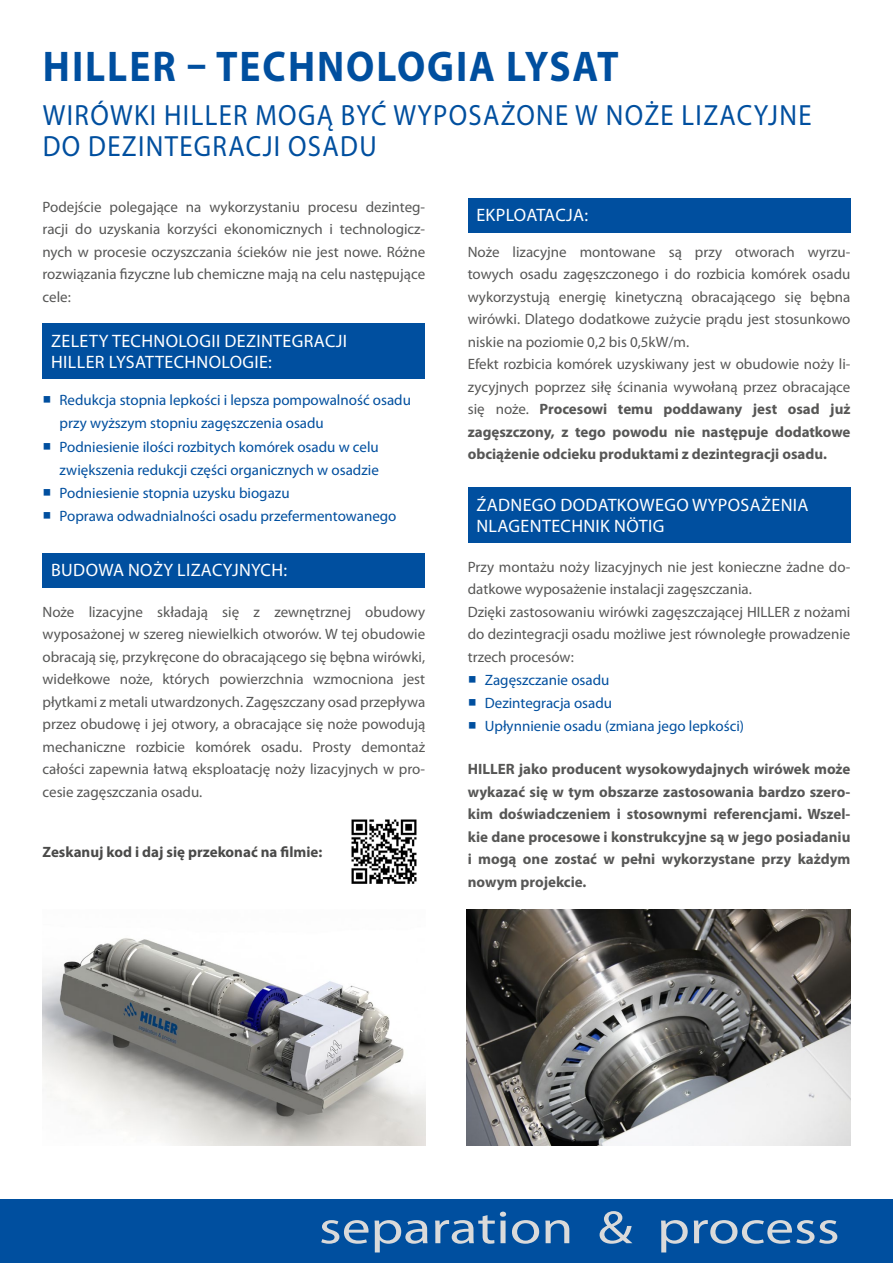
<style>
.page{position:relative;width:893px;height:1263px;background:#fff}
.page>*{position:absolute;margin:0;border:0;box-sizing:border-box;transform-origin:0 0}
.t1{font:46.8px "Myriad Pro";color:#dadada;scale:1.23 1}
.t2{font:700 43.2px "Myriad Pro";letter-spacing:.05em;color:#004f9f;scale:.91 1}
.t3{font:29.25px/30.6px "Myriad Pro";letter-spacing:.05em;color:#004f9f;scale:.91 1}
.t4{font:18px/21.6px "Myriad Pro";letter-spacing:.02em;color:#fff}
.t5{font:15px/22.5px "Myriad Pro";color:#575756;text-align:justify}
.t6{font:15px/23.2px "Myriad Pro";color:#004f9f}
.t7{font:700 15px/22.5px "Myriad Pro";color:#575756;text-align:justify}
.t8{font:700 15px "Myriad Pro";color:#4a4a49}
.s1{font-family:"Minion Pro";font-size:22.5px}
.s2{font-weight:700}
</style>
<div class="page">
<div style="left:0;top:1199px;width:893px;height:64px;background:#004f9f"></div>
<img style="left:467px;top:909px;width:383px;height:236px">
<img style="left:43px;top:938px;width:382px;height:207px">
<div style="left:43px;top:323px;width:382px;height:55px;background:#004f9f"></div>
<div style="left:468px;top:198px;width:382px;height:34px;background:#004f9f"></div>
<div style="left:468px;top:487px;width:382px;height:56px;background:#004f9f"></div>
<div style="left:43px;top:553px;width:382px;height:35px;background:#004f9f"></div>
<img style="left:351px;top:819px;width:66px;height:65px">
<h2 class="t2" style="left:43px;top:39px;width:634px">HILLER – TECHNOLOGIA LYSAT</h2>
<h3 class="t3" style="left:43px;top:100px;width:846px">WIRÓWKI HILLER MOGĄ BYĆ WYPOSAŻONE W NOŻE LIZACYJNE<br>DO DEZINTEGRACJI OSADU</h3>
<p class="t5" style="left:43px;top:195px;width:384px">Podejście polegające na wykorzystaniu procesu dezinteg&shy;racji do uzyskania korzyści ekonomicznych i technologicz&shy;nych w procesie oczyszczania ścieków nie jest nowe. Różne rozwiązania fizyczne lub chemiczne mają na celu następujące cele:</p>
<p class="t4" style="left:51px;top:330px;width:297px">ZELETY TECHNOLOGII DEZINTEGRACJI<br>HILLER LYSATTECHNOLOGIE:</p>
<p class="t6" style="left:60px;top:388px;width:353px;text-indent:-17px"><span class="s1">■</span> Redukcja stopnia lepkości i lepsza pompowalność osadu przy wyższym stopniu zagęszczenia osadu</p>
<p class="t6" style="left:43px;top:435px;width:338px;text-align:right"><span class="s1">■</span> Podniesienie ilości rozbitych komórek osadu w celu zwiększenia redukcji części organicznych w osadzie</p>
<p class="t6" style="left:43px;top:481px;width:249px"><span class="s1">■</span> Podniesienie stopnia uzysku biogazu</p>
<p class="t6" style="left:43px;top:504px;width:355px"><span class="s1">■</span> Poprawa odwadnialności osadu przefermentowanego</p>
<p class="t4" style="left:51px;top:559px;width:237px">BUDOWA NOŻY LIZACYJNYCH:</p>
<p class="t5" style="left:43px;top:600px;width:384px">Noże lizacyjne składają się z zewnętrznej obudowy wyposażonej w szereg niewielkich otworów. W tej obudowie obracają się, przykręcone do obracającego się bębna wirówki, widełkowe noże, których powierzchnia wzmocniona jest płytkami z metali utwardzonych. Zagęszczany osad przepływa przez obudowę i jej otwory, a obracające się noże powodują mechaniczne rozbicie komórek osadu. Prosty demontaż całości zapewnia łatwą eksploatację noży lizacyjnych w pro&shy;cesie zagęszczania osadu.</p>
<p class="t8" style="left:43px;top:842px;width:281px">Zeskanuj kod i daj się przekonać na filmie:</p>
<p class="t4" style="left:476px;top:204px;width:113px">EKPLOATACJA:</p>
<p class="t5" style="left:468px;top:240px;width:384px;text-align:left">Noże lizacyjne montowane są przy otworach wyrzu&shy;towych osadu zagęszczonego i do rozbicia komórek osadu wykorzystują energię kinetyczną obracającego się bębna wirówki. Dlatego dodatkowe zużycie prądu jest stosunkowo niskie na poziomie 0,2 bis 0,5kW/m.<br>Efekt rozbicia komórek uzyskiwany jest w obudowie noży li&shy;zycyjnych poprzez siłę ścinania wywołaną przez obracające się noże. <span class="s2">Procesowi temu poddawany jest osad już zagęszczony, z tego powodu nie następuje dodatkowe obciążenie odcieku produktami z dezintegracji osadu.</span></p>
<p class="t4" style="left:476px;top:494px;width:334px">ŹADNEGO DODATKOWEGO WYPOSAŻENIA<br>NLAGENTECHNIK NÖTIG</p>
<p class="t5" style="left:468px;top:555px;width:384px;text-align:left">Przy montażu noży lizacyjnych nie jest konieczne żadne do&shy;datkowe wyposażenie instalacji zagęszczania.<br>Dzięki zastosowaniu wirówki zagęszczającej HILLER z nożami do dezintegracji osadu możliwe jest równoległe prowadzenie trzech procesów:</p>
<p class="t6" style="left:468px;top:668px;width:143px"><span class="s1">■</span> Zagęszczanie osadu</p>
<p class="t6" style="left:468px;top:691px;width:146px"><span class="s1">■</span> Dezintegracja osadu</p>
<p class="t6" style="left:468px;top:714px;width:278px"><span class="s1">■</span> Upłynnienie osadu (zmiana jego lepkości)</p>
<p class="t7" style="left:468px;top:757px;width:384px">HILLER jako producent wysokowydajnych wirówek może wykazać się w tym obszarze zastosowania bardzo szero&shy;kim doświadczeniem i stosownymi referencjami. Wszel&shy;kie dane procesowe i konstrukcyjne są w jego posiadaniu i mogą one zostać w pełni wykorzystane przy każdym nowym projekcie.</p>
<h1 class="t1" style="left:319px;top:1199px;width:425px">separation &amp; process</h1>
</div>
